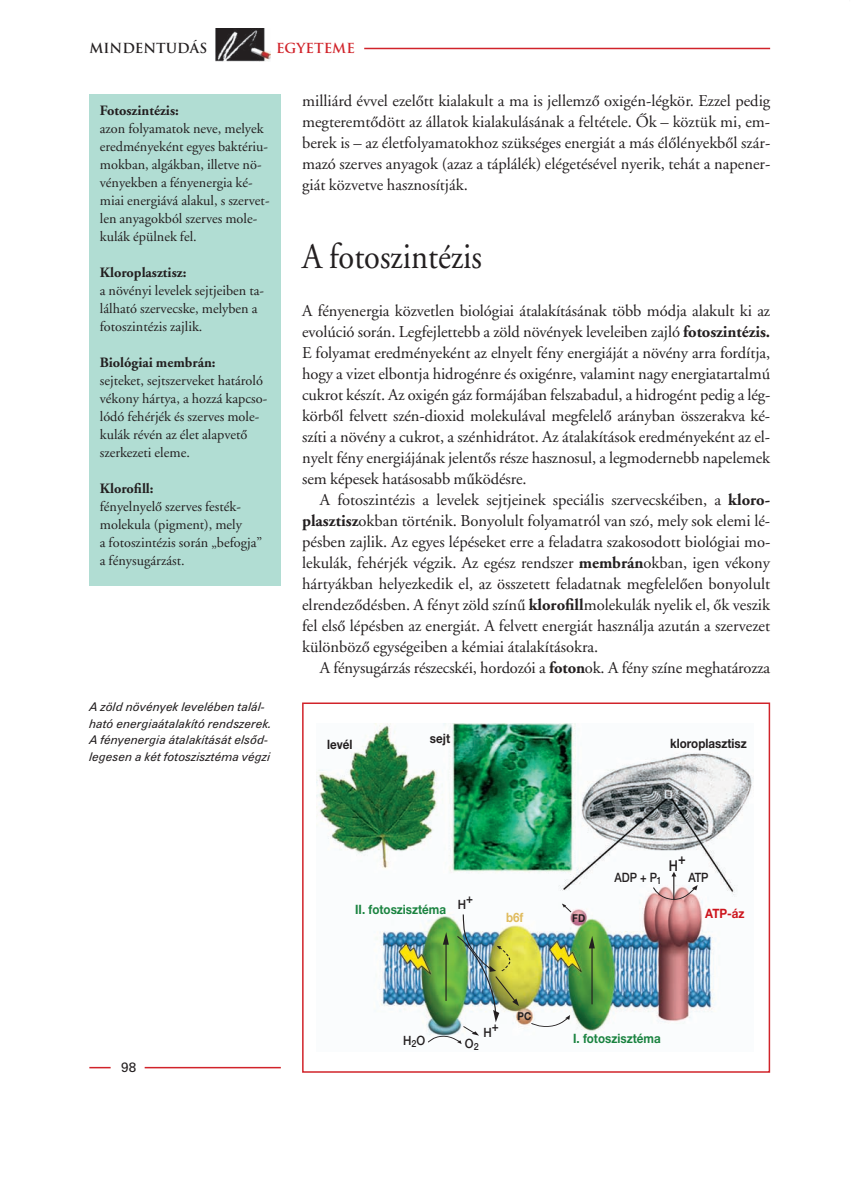
<style>
.page{position:relative;width:851px;height:1191px;background:#fff}
.page>*{position:absolute;margin:0;border:0;box-sizing:border-box;transform-origin:0 0}
.t1{font:36px "Adobe Garamond HU Regular";color:#231f20;scale:.9 1}
.t2{font:16.5px/21px "Adobe Garamond HU Regular";letter-spacing:-.005em;color:#231f20;text-align:justify}
.t3{font:15px "Helvetica H Medium";color:#231f20;scale:.85 1}
.t4{font:14.25px/18px "Adobe Garamond HU Regular";color:#231f20}
.t5{font:14.25px "Adobe Garamond HU Bold";color:#231f20}
.t6{font:13.5px "Trajan H Bold";color:#231f20}
.t7{font:13.5px "Trajan H Bold";color:#d1232a}
.t8{font:13.5px "Pfl Zurch";color:#231f20}
.t9{font:12.9px "Helvetica H Bold";color:#1a8340;scale:.9 1}
.t10{font:12.9px "Helvetica H Bold";color:#231f20;scale:.9 1}
.t11{font:12.9px "Helvetica H Medium";color:#231f20;scale:.85 1}
.t12{font:12.9px "Helvetica H Bold";color:#cd151d;scale:.9 1}
.t13{font:12.9px "Helvetica H Bold";color:#e0bb5d;scale:.9 1}
.t14{font:12.75px "Helvetica H Medium";color:#231f20;scale:.91 1}
.t15{font:italic 12px/16.5px "Pfl Zurch";color:#231f20}
.t16{font:10.8px "Helvetica H Bold";color:#231f20;scale:.9 1}
.s1{font-family:"Adobe Garamond HU Bold"}
</style>
<div class="page">
<img style="left:216px;top:28px;width:54px;height:33px">
<hr style="left:364px;top:48px;width:406px;height:1px;background:#d1232a">
<hr style="left:89px;top:1066px;width:22px;height:2px;background:#d1232a">
<hr style="left:145px;top:1066px;width:136px;height:2px;background:#d1232a">
<div style="left:302px;top:702px;width:468px;height:370px;border:2px solid #d1232a"></div>
<div style="left:89px;top:94px;width:192px;height:492px;background:#b1ddd3"></div>
<img style="left:316px;top:724px;width:437px;height:311px">
<svg style="left:652px;top:871px;width:45px;height:29px"></svg>
<hr style="left:591px;top:945px;width:1px;height:59px;background:#231f20">
<svg style="left:588px;top:936px;width:6px;height:12px"></svg>
<svg style="left:561px;top:903px;width:11px;height:10px"></svg>
<svg style="left:530px;top:1015px;width:40px;height:12px"></svg>
<img style="left:427px;top:913px;width:92px;height:131px">
<p class="t6" style="left:89px;top:41px;width:119px">MINDENTUDÁS</p>
<p class="t7" style="left:276px;top:41px;width:80px">EGYETEME</p>
<p class="t5" style="left:100px;top:105px;width:80px">Fotoszintézis:</p>
<p class="t4" style="left:100px;top:121px;width:171px">azon folyamatok neve, melyek eredményeként egyes baktériu&shy;mokban, algákban, illetve nö&shy;vényekben a fényenergia ké&shy;miai energiává alakul, s szervet&shy;len anyagokból szerves mole&shy;kulák épülnek fel.</p>
<p class="t5" style="left:100px;top:267px;width:88px">Kloroplasztisz:</p>
<p class="t4" style="left:100px;top:283px;width:166px">a növényi levelek sejtjeiben ta&shy;lálható szervecske, melyben a fotoszintézis zajlik.</p>
<p class="t5" style="left:100px;top:357px;width:117px">Biológiai membrán:</p>
<p class="t4" style="left:100px;top:373px;width:169px">sejteket, sejtszerveket határoló vékony hártya, a hozzá kapcso&shy;lódó fehérjék és szerves mole&shy;kulák révén az élet alapvetô szerkezeti eleme.</p>
<p class="t5" style="left:100px;top:483px;width:55px">Klorofill:</p>
<p class="t4" style="left:100px;top:499px;width:164px">fényelnyelô szerves festék&shy;molekula (pigment), mely<br>a fotoszintézis során „befogja” a fénysugárzást.</p>
<p class="t15" style="left:89px;top:699px;width:184px">A zöld növények levelében talál&shy;ható energiaátalakító rendszerek.<br>A fényenergia átalakítását elsôd&shy;legesen a két fotoszisztéma végzi</p>
<p class="t2" style="left:302px;top:91px;width:469px">milliárd évvel ezelôtt kialakult a ma is jellemzô oxigén-légkör. Ezzel pedig megteremtôdött az állatok kialakulásának a feltétele. Ôk – köztük mi, em&shy;berek is – az életfolyamatokhoz szükséges energiát a más élôlényekbôl szár&shy;mazó szerves anyagok (azaz a táplálék) elégetésével nyerik, tehát a napener&shy;giát közvetve hasznosítják.</p>
<h1 class="t1" style="left:302px;top:242px;width:201px">A fotoszintézis</h1>
<p class="t2" style="left:302px;top:301px;width:469px">A fényenergia közvetlen biológiai átalakításának több módja alakult ki az evolúció során. Legfejlettebb a zöld növények leveleiben zajló <span class="s1">fotoszintézis.<br></span>E folyamat eredményeként az elnyelt fény energiáját a növény arra fordítja, hogy a vizet elbontja hidrogénre és oxigénre, valamint nagy energiatartalmú cukrot készít. Az oxigén gáz formájában felszabadul, a hidrogént pedig a lég&shy;körbôl felvett szén-dioxid molekulával megfelelô arányban összerakva ké&shy;szíti a növény a cukrot, a szénhidrátot. Az átalakítások eredményeként az el&shy;nyelt fény energiájának jelentôs része hasznosul, a legmodernebb napelemek sem képesek hatásosabb mûködésre.</p>
<p class="t2" style="left:302px;top:491px;width:469px;text-indent:18px">A fotoszintézis a levelek sejtjeinek speciális szervecskéiben, a <span class="s1">kloro&shy;plasztisz</span>okban történik. Bonyolult folyamatról van szó, mely sok elemi lé&shy;pésben zajlik. Az egyes lépéseket erre a feladatra szakosodott biológiai mo&shy;lekulák, fehérjék végzik. Az egész rendszer <span class="s1">membrán</span>okban, igen vékony hártyákban helyezkedik el, az összetett feladatnak megfelelôen bonyolult elrendezôdésben. A fényt zöld színû <span class="s1">klorofill</span>molekulák nyelik el, ôk veszik fel elsô lépésben az energiát. A felvett energiát használja azután a szervezet különbözô egységeiben a kémiai átalakításokra.</p>
<p class="t2" style="left:320px;top:659px;width:451px">A fénysugárzás részecskéi, hordozói a <span class="s1">foton</span>ok. A fény színe meghatározza</p>
<p class="t10" style="left:430px;top:730px;width:24px">sejt</p>
<p class="t10" style="left:327px;top:737px;width:30px">levél</p>
<p class="t10" style="left:670px;top:736px;width:87px">kloroplasztisz</p>
<p class="t8" style="left:121px;top:1059px;width:16px">98</p>
<p class="t9" style="left:355px;top:901px;width:103px">II. fotoszisztéma</p>
<p class="t14" style="left:466px;top:891px;width:9px">+</p>
<p class="t14" style="left:458px;top:896px;width:11px">H</p>
<p class="t13" style="left:506px;top:910px;width:21px">b6f</p>
<p class="t16" style="left:572px;top:911px;width:16px">FD</p>
<p class="t3" style="left:678px;top:850px;width:10px">+</p>
<p class="t3" style="left:668px;top:857px;width:12px">H</p>
<p class="t11" style="left:614px;top:870px;width:57px">ADP + P<sub>1</sub></p>
<p class="t11" style="left:688px;top:870px;width:25px">ATP</p>
<p class="t12" style="left:705px;top:906px;width:45px">ATP-áz</p>
<p class="t14" style="left:492px;top:1019px;width:9px">+</p>
<p class="t14" style="left:483px;top:1025px;width:11px">H</p>
<p class="t14" style="left:403px;top:1033px;width:26px">H<sub>2</sub>O</p>
<p class="t14" style="left:465px;top:1036px;width:17px">O<sub>2</sub></p>
<p class="t16" style="left:517px;top:1010px;width:17px">PC</p>
<p class="t9" style="left:573px;top:1030px;width:99px">I. fotoszisztéma</p>
</div>
